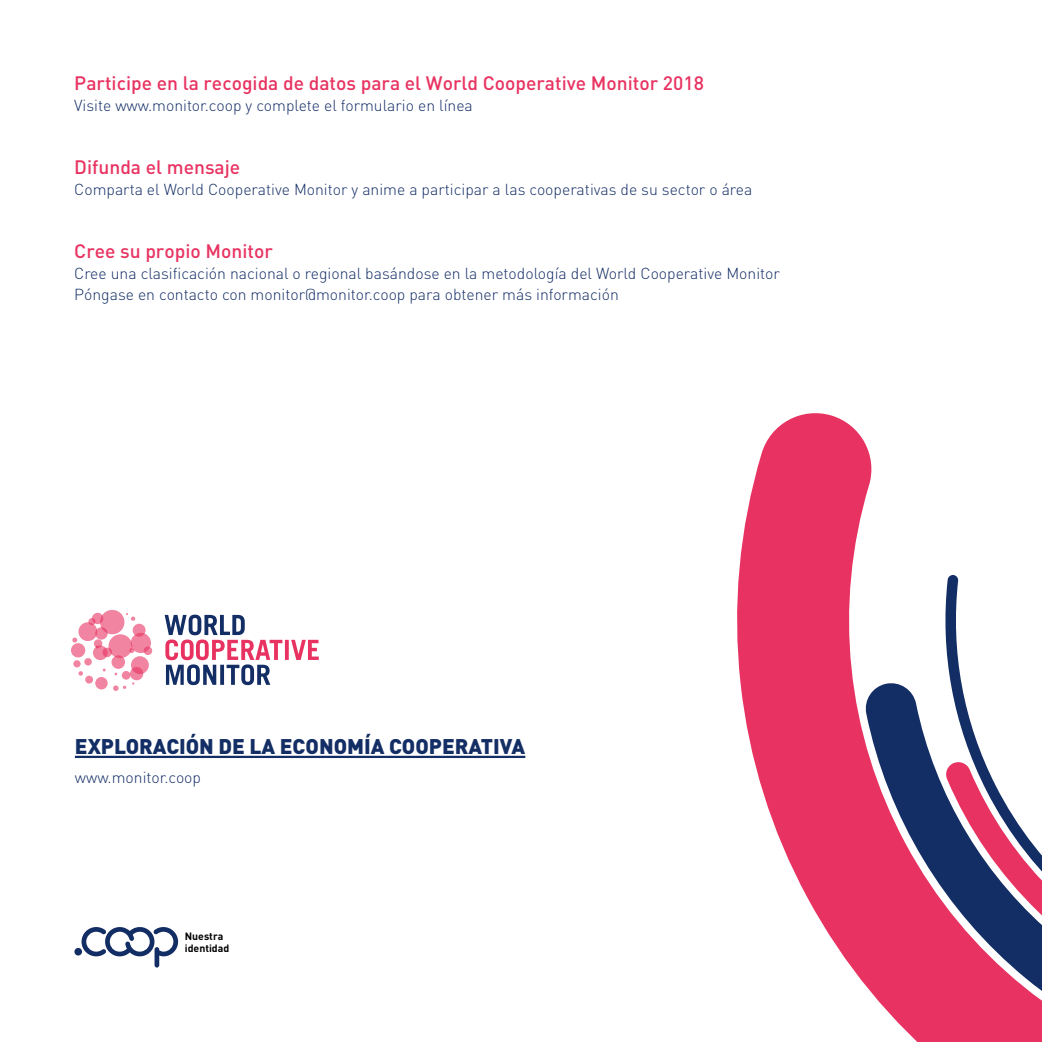
<style>
.page{position:relative;width:1042px;height:1042px;background:#fff}
.page>*{position:absolute;margin:0;border:0;box-sizing:border-box;transform-origin:0 0}
.t1{font:900 21px "DIN Pro";color:#132d65}
.t2{font:500 19.25px "DIN";color:#e83362}
.t3{font:300 15.75px/21px "DIN";color:#132d65}
.t4{font:700 10.5px/12.2px "DIN";color:#000}
</style>
<div class="page">
<hr style="left:75px;top:756px;width:450px;height:2px;background:#132d65">
<svg style="left:165px;top:614px;width:154px;height:71px"></svg>
<div style="left:102px;top:647px;width:10px;height:10px;background:#f184a0;border-radius:50%"></div>
<div style="left:71px;top:643px;width:14px;height:14px;background:#f184a0;border-radius:50%"></div>
<div style="left:131px;top:633px;width:20px;height:20px;background:#f184a0;border-radius:50%"></div>
<svg style="left:94px;top:639px;width:8px;height:9px"></svg>
<svg style="left:93px;top:645px;width:15px;height:15px"></svg>
<div style="left:111px;top:655px;width:14px;height:14px;background:#f184a0;border-radius:50%"></div>
<svg style="left:113px;top:685px;width:13px;height:6px"></svg>
<svg style="left:72px;top:637px;width:5px;height:5px"></svg>
<svg style="left:88px;top:618px;width:8px;height:7px"></svg>
<svg style="left:144px;top:646px;width:8px;height:9px"></svg>
<svg style="left:95px;top:627px;width:13px;height:12px"></svg>
<svg style="left:84px;top:658px;width:8px;height:7px"></svg>
<div style="left:85px;top:676px;width:8px;height:7px;background:#f184a0;border-radius:50%"></div>
<svg style="left:78px;top:671px;width:5px;height:5px"></svg>
<svg style="left:95px;top:677px;width:13px;height:12px"></svg>
<svg style="left:78px;top:622px;width:19px;height:19px"></svg>
<svg style="left:133px;top:624px;width:13px;height:13px"></svg>
<svg style="left:126px;top:613px;width:9px;height:8px"></svg>
<svg style="left:100px;top:610px;width:24px;height:24px"></svg>
<div style="left:130px;top:667px;width:13px;height:13px;background:#f184a0;border-radius:50%"></div>
<svg style="left:130px;top:648px;width:4px;height:5px"></svg>
<div style="left:122px;top:671px;width:8px;height:8px;background:#f184a0;border-radius:50%"></div>
<svg style="left:131px;top:656px;width:18px;height:18px"></svg>
<svg style="left:73px;top:660px;width:8px;height:7px"></svg>
<svg style="left:92px;top:613px;width:11px;height:11px"></svg>
<svg style="left:108px;top:634px;width:24px;height:24px"></svg>
<svg style="left:737px;top:413px;width:305px;height:629px"></svg>
<svg style="left:939px;top:573px;width:103px;height:456px"></svg>
<div style="left:74px;top:948px;width:8px;height:7px;background:#132d65;border-radius:50%"></div>
<svg style="left:82px;top:927px;width:96px;height:40px"></svg>
<p class="t2" style="left:74px;top:71px;width:631px">Participe en la recogida de datos para el World Cooperative Monitor 2018</p>
<p class="t3" style="left:74px;top:95px;width:400px">Visite www.monitor.coop y complete el formulario en línea</p>
<p class="t2" style="left:74px;top:155px;width:167px">Difunda el mensaje</p>
<p class="t3" style="left:74px;top:179px;width:679px">Comparta el World Cooperative Monitor y anime a participar a las cooperativas de su sector o área</p>
<p class="t2" style="left:74px;top:239px;width:200px">Cree su propio Monitor</p>
<p class="t3" style="left:74px;top:263px;width:707px">Cree una clasificación nacional o regional basándose en la metodología del World Cooperative Monitor<br>Póngase en contacto con monitor@monitor.coop para obtener más información</p>
<h1 class="t1" style="left:75px;top:728px;width:452px">EXPLORACIÓN DE LA ECONOMÍA COOPERATIVA</h1>
<p class="t3" style="left:75px;top:766px;width:128px">www.monitor.coop</p>
<p class="t4" style="left:185px;top:929px;width:46px">Nuestra identidad</p>
</div>
